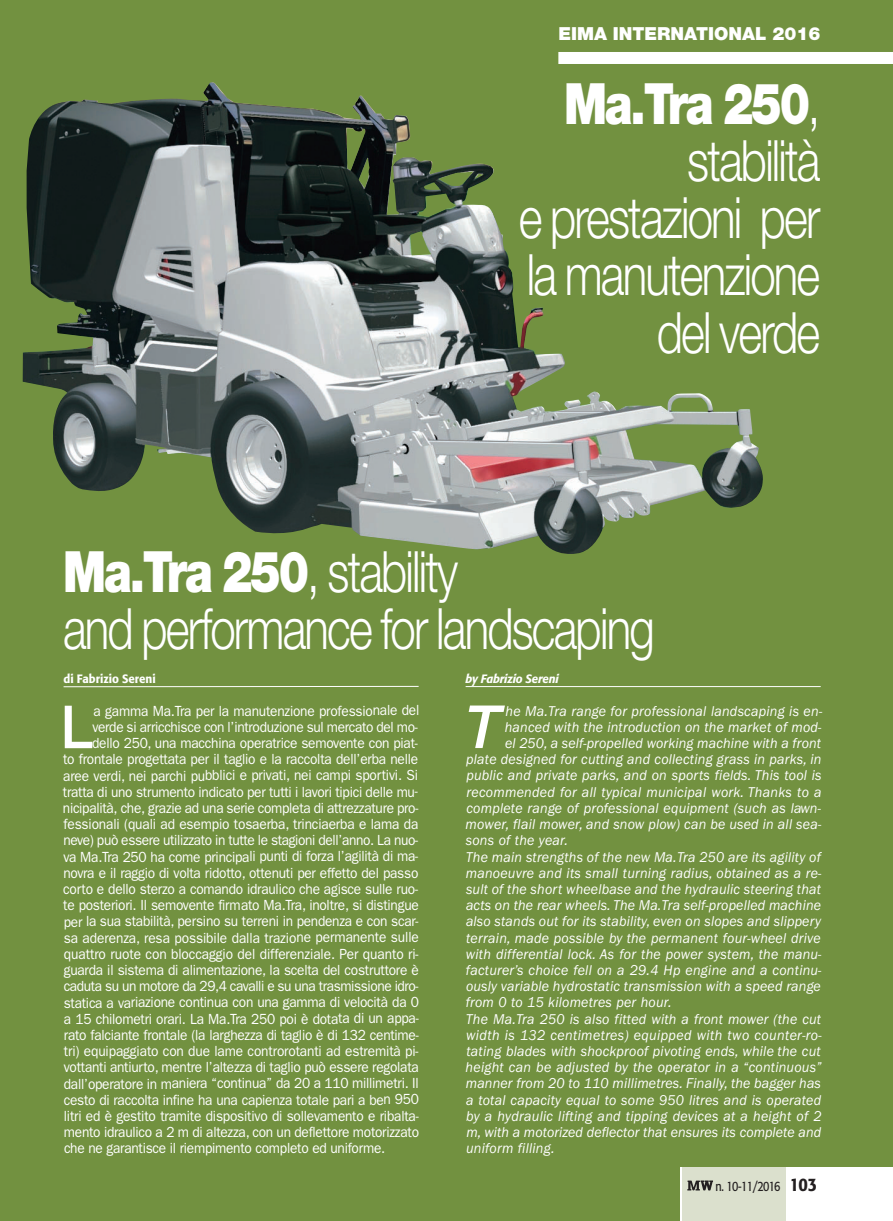
<style>
.page{position:relative;width:893px;height:1221px;background:#fff}
.page>*{position:absolute;margin:0;border:0;box-sizing:border-box;transform-origin:0 0}
.t1{font:500 59.55px "Helvetica Neue";color:#fff;scale:.95 1}
.t2{font:italic 500 59.55px "Helvetica Neue";color:#fff}
.t3{font:300 57px/57px "Helvetica Neue";letter-spacing:-.04em;color:#fff;text-align:right;scale:.8 1}
.t4{font:900 18px "Helvetica Neue";color:#fff}
.t5{font:14.7px "Franklin Gothic";letter-spacing:-.02em;color:#fff;scale:.93 1}
.t6{font:italic 14.7px "Franklin Gothic";letter-spacing:.015em;color:#fff;scale:.95 1}
.t7{font:13.5px "Formata";letter-spacing:-.07em;color:#231f20;scale:.8 1}
.t8{font:500 12px "Formata";color:#fff;scale:.95 1}
.t9{font:italic 500 12px "Formata";letter-spacing:-.01em;color:#fff;scale:.95 1}
.s1{font-weight:900}
.s2{font-weight:500;font-size:18px}
</style>
<div class="page">
<div style="left:0;top:0;width:893px;height:1220px;background:#729140"></div>
<div style="left:680px;top:1167px;width:213px;height:53px;background:#fff"></div>
<div style="left:682px;top:1167px;width:104px;height:53px;background:#dbe0cd"></div>
<svg style="left:687px;top:1180px;width:26px;height:10px"></svg>
<img style="left:23px;top:83px;width:740px;height:471px">
<hr style="left:64px;top:686px;width:355px;height:1px;background:#fff">
<hr style="left:466px;top:686px;width:355px;height:1px;background:#fff">
<div style="left:558px;top:52px;width:335px;height:12px;background:#fff"></div>
<p class="t4" style="left:558px;top:28px;width:264px">EIMA INTERNATIONAL 2016</p>
<h2 class="t3" style="left:519px;top:81px;width:379px"><span class="s1">Ma.Tra 250</span>, stabilità<br>e prestazioni per la manutenzione del verde</h2>
<h2 class="t3" style="left:63px;top:549px;width:741px;text-align:left"><span class="s1">Ma.Tra 250</span>, stability<br>and performance for landscaping</h2>
<p class="t8" style="left:64px;top:674px;width:99px">di Fabrizio Sereni</p>
<h1 class="t1" style="left:60px;top:705px;width:36px">L</h1>
<p class="t5" style="left:94px;top:705px;width:352px">a gamma Ma.Tra per la manutenzione professionale del</p>
<p class="t9" style="left:466px;top:673px;width:100px">by Fabrizio Sereni</p>
<h1 class="t2" style="left:465px;top:705px;width:37px">T</h1>
<p class="t6" style="left:506px;top:705px;width:335px">he Ma.Tra range for professional landscaping is en-</p>
<p class="t5" style="left:92px;top:721px;width:351px">verde si arricchisce con l’introduzione sul mercato del mo-</p>
<p class="t5" style="left:92px;top:738px;width:352px">dello 250, una macchina operatrice semovente con piat-</p>
<p class="t5" style="left:63px;top:754px;width:383px">to frontale progettata per il taglio e la raccolta dell’erba nelle</p>
<p class="t5" style="left:63px;top:770px;width:383px">aree verdi, nei parchi pubblici e privati, nei campi sportivi. Si</p>
<p class="t5" style="left:63px;top:786px;width:383px">tratta di uno strumento indicato per tutti i lavori tipici delle mu-</p>
<p class="t5" style="left:63px;top:802px;width:384px">nicipalità, che, grazie ad una serie completa di attrezzature pro-</p>
<p class="t5" style="left:64px;top:819px;width:383px">fessionali (quali ad esempio tosaerba, trinciaerba e lama da</p>
<p class="t5" style="left:63px;top:835px;width:383px">neve) può essere utilizzato in tutte le stagioni dell’anno. La nuo-</p>
<p class="t5" style="left:63px;top:851px;width:383px">va Ma.Tra 250 ha come principali punti di forza l’agilità di ma-</p>
<p class="t5" style="left:63px;top:867px;width:383px">novra e il raggio di volta ridotto, ottenuti per effetto del passo</p>
<p class="t5" style="left:63px;top:883px;width:383px">corto e dello sterzo a comando idraulico che agisce sulle ruo-</p>
<p class="t5" style="left:63px;top:900px;width:384px">te posteriori. Il semovente firmato Ma.Tra, inoltre, si distingue</p>
<p class="t5" style="left:64px;top:916px;width:383px">per la sua stabilità, persino su terreni in pendenza e con scar-</p>
<p class="t5" style="left:64px;top:932px;width:383px">sa aderenza, resa possibile dalla trazione permanente sulle</p>
<p class="t5" style="left:64px;top:948px;width:383px">quattro ruote con bloccaggio del differenziale. Per quanto ri-</p>
<p class="t5" style="left:64px;top:964px;width:383px">guarda il sistema di alimentazione, la scelta del costruttore è</p>
<p class="t5" style="left:64px;top:981px;width:383px">caduta su un motore da 29,4 cavalli e su una trasmissione idro-</p>
<p class="t5" style="left:64px;top:997px;width:383px">statica a variazione continua con una gamma di velocità da 0</p>
<p class="t5" style="left:64px;top:1013px;width:383px">a 15 chilometri orari. La Ma.Tra 250 poi è dotata di un appa-</p>
<p class="t5" style="left:64px;top:1029px;width:383px">rato falciante frontale (la larghezza di taglio è di 132 centime-</p>
<p class="t5" style="left:64px;top:1045px;width:383px">tri) equipaggiato con due lame controrotanti ad estremità pi-</p>
<p class="t5" style="left:64px;top:1062px;width:383px">vottanti antiurto, mentre l’altezza di taglio può essere regolata</p>
<p class="t5" style="left:64px;top:1078px;width:383px">dall’operatore in maniera “continua” da 20 a 110 millimetri. Il</p>
<p class="t5" style="left:64px;top:1094px;width:383px">cesto di raccolta infine ha una capienza totale pari a ben 950</p>
<p class="t5" style="left:64px;top:1110px;width:383px">litri ed è gestito tramite dispositivo di sollevamento e ribalta-</p>
<p class="t5" style="left:64px;top:1126px;width:383px">mento idraulico a 2 m di altezza, con un deflettore motorizzato</p>
<p class="t5" style="left:64px;top:1143px;width:347px">che ne garantisce il riempimento completo ed uniforme.</p>
<p class="t6" style="left:505px;top:722px;width:335px">hanced with the introduction on the market of mod-</p>
<p class="t6" style="left:505px;top:738px;width:334px">el 250, a self-propelled working machine with a front</p>
<p class="t6" style="left:466px;top:754px;width:375px">plate designed for cutting and collecting grass in parks, in</p>
<p class="t6" style="left:466px;top:770px;width:376px">public and private parks, and on sports fields. This tool is</p>
<p class="t6" style="left:467px;top:786px;width:375px">recommended for all typical municipal work. Thanks to a</p>
<p class="t6" style="left:466px;top:803px;width:375px">complete range of professional equipment (such as lawn-</p>
<p class="t6" style="left:466px;top:819px;width:376px">mower, flail mower, and snow plow) can be used in all sea-</p>
<p class="t6" style="left:466px;top:835px;width:109px">sons of the year.</p>
<p class="t6" style="left:466px;top:851px;width:375px">The main strengths of the new Ma.Tra 250 are its agility of</p>
<p class="t6" style="left:466px;top:867px;width:376px">manoeuvre and its small turning radius, obtained as a re-</p>
<p class="t6" style="left:466px;top:884px;width:375px">sult of the short wheelbase and the hydraulic steering that</p>
<p class="t6" style="left:466px;top:900px;width:375px">acts on the rear wheels. The Ma.Tra self-propelled machine</p>
<p class="t6" style="left:466px;top:916px;width:375px">also stands out for its stability, even on slopes and slippery</p>
<p class="t6" style="left:466px;top:932px;width:375px">terrain, made possible by the permanent four-wheel drive</p>
<p class="t6" style="left:466px;top:948px;width:376px">with differential lock. As for the power system, the manu-</p>
<p class="t6" style="left:466px;top:965px;width:376px">facturer’s choice fell on a 29.4 Hp engine and a continu-</p>
<p class="t6" style="left:466px;top:981px;width:375px">ously variable hydrostatic transmission with a speed range</p>
<p class="t6" style="left:466px;top:997px;width:218px">from 0 to 15 kilometres per hour.</p>
<p class="t6" style="left:466px;top:1013px;width:375px">The Ma.Tra 250 is also fitted with a front mower (the cut</p>
<p class="t6" style="left:466px;top:1029px;width:376px">width is 132 centimetres) equipped with two counter-ro-</p>
<p class="t6" style="left:466px;top:1046px;width:374px">tating blades with shockproof pivoting ends, while the cut</p>
<p class="t6" style="left:466px;top:1062px;width:376px">height can be adjusted by the operator in a “continuous”</p>
<p class="t6" style="left:466px;top:1078px;width:375px">manner from 20 to 110 millimetres. Finally, the bagger has</p>
<p class="t6" style="left:466px;top:1094px;width:375px">a total capacity equal to some 950 litres and is operated</p>
<p class="t6" style="left:466px;top:1110px;width:375px">by a hydraulic lifting and tipping devices at a height of 2</p>
<p class="t6" style="left:466px;top:1127px;width:375px">m, with a motorized deflector that ensures its complete and</p>
<p class="t6" style="left:466px;top:1143px;width:95px">uniform filling.</p>
<p class="t7" style="left:715px;top:1179px;width:129px">n. 10-11/2016 <span class="s2">103</span></p>
</div>
